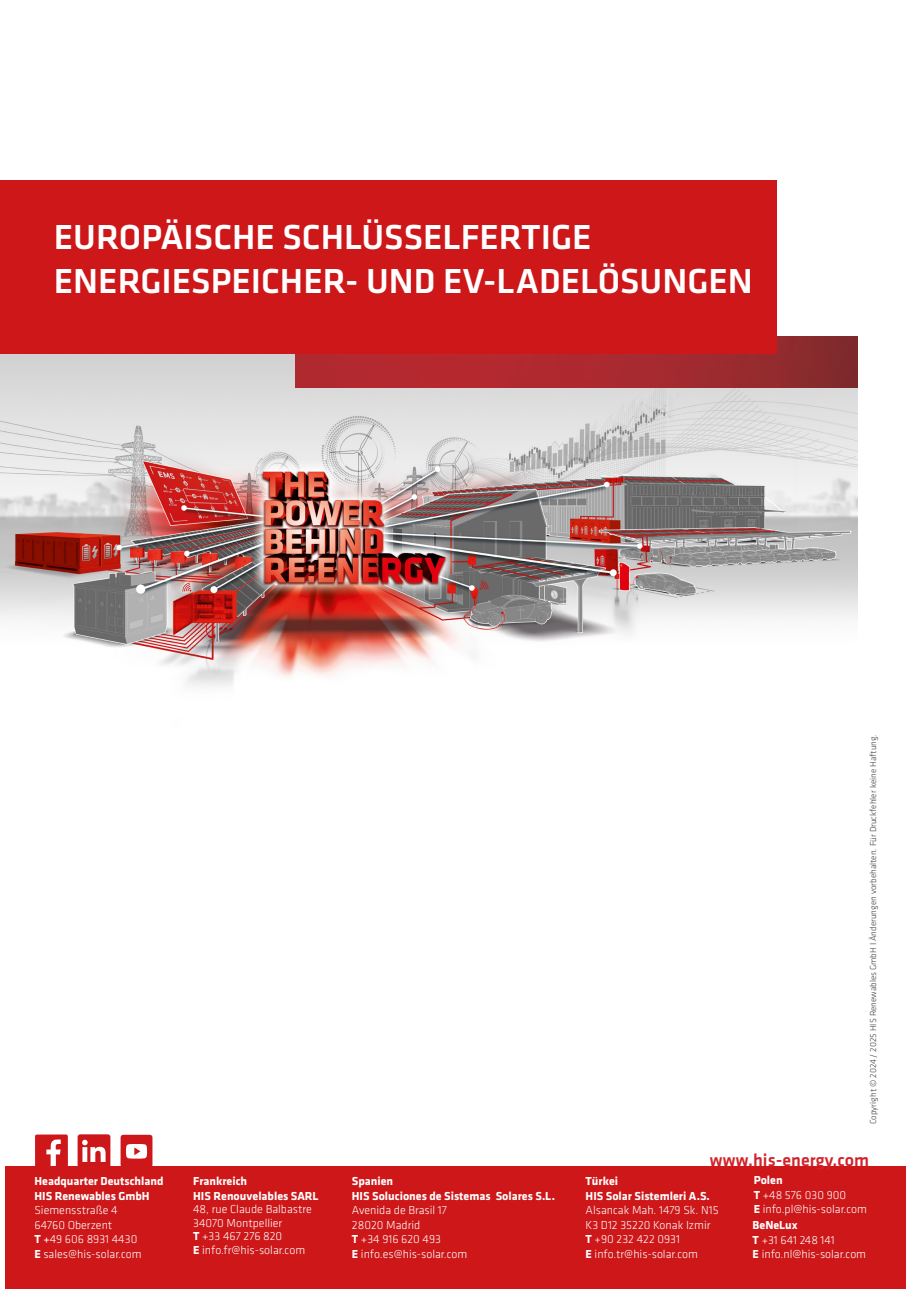
<style>
.page{position:relative;width:906px;height:1289px;background:#fff}
.page>*{position:absolute;margin:0;border:0;box-sizing:border-box;transform-origin:0 0}
.Klavika_Medium_11_12_pt{font:500 36px "Klavika";color:#fff}
.t1{font:500 18px "Klavika";color:#d1232a}
.Klavika_Medium_10_pt__Auszeichnung{font:300 12px/14.4px "Klavika";color:#fff}
.Klavika_Medium_10_pt__Auszeichnung-2{font:700 12px/14.4px "Klavika";color:#fff}
.Klavika_Medium_10_pt__Auszeichnung-3{font:300 9px "Klavika";color:#3e3e3f}
.s1{font-family:"Klavika Basic"}
.s2{font-weight:700}
.s3{font-weight:400}
</style>
<div class="page">
<img style="left:0;top:354px;width:857px;height:333px">
<img style="left:295px;top:337px;width:562px;height:51px">
<div style="left:0;top:180px;width:776px;height:174px;background:#cd1719"></div>
<svg style="left:121px;top:1134px;width:31px;height:32px"></svg>
<svg style="left:35px;top:1134px;width:33px;height:32px"></svg>
<svg style="left:78px;top:1134px;width:32px;height:32px"></svg>
<div style="left:5px;top:1166px;width:901px;height:122px;background:#cd1719"></div>
<p class="Klavika_Medium_11_12_pt" style="left:54px;top:218px;width:539px">EUROPÄISCHE SCHLÜSSELFERTIGE</p>
<p class="Klavika_Medium_11_12_pt" style="left:54px;top:261px;width:700px">ENERGIESPEICHER- UND EV-LADELÖSUNGEN</p>
<p class="Klavika_Medium_10_pt__Auszeichnung-3" style="left:868px;top:1123px;width:391px;rotate:-90deg"><span class="s1">Copyright © 2024 / 2025</span> HIS Renewables GmbH I Änderungen vorbehalten. Für Druckfehler keine Haftung.</p>
<p class="Klavika_Medium_10_pt__Auszeichnung-2" style="left:34px;top:1174px;width:131px">Headquarter Deutschland<br>HIS Renewables GmbH</p>
<p class="Klavika_Medium_10_pt__Auszeichnung" style="left:34px;top:1203px;width:85px">Siemensstraße 4</p>
<p class="Klavika_Medium_10_pt__Auszeichnung" style="left:34px;top:1217px;width:79px">64760 Oberzent</p>
<p class="Klavika_Medium_10_pt__Auszeichnung" style="left:34px;top:1232px;width:109px"><span class="s2">T</span> <span class="s3">+</span>49 606 8931 4430<br><span class="s2">E</span> sales@his-solar.com</p>
<p class="Klavika_Medium_10_pt__Auszeichnung-2" style="left:193px;top:1174px;width:56px">Frankreich</p>
<p class="Klavika_Medium_10_pt__Auszeichnung-2" style="left:193px;top:1188px;width:127px">HIS Renouvelables SARL</p>
<p class="Klavika_Medium_10_pt__Auszeichnung" style="left:193px;top:1202px;width:120px">48, rue Claude Balbastre</p>
<p class="Klavika_Medium_10_pt__Auszeichnung" style="left:193px;top:1215px;width:91px">34070 Montpellier</p>
<p class="Klavika_Medium_10_pt__Auszeichnung" style="left:193px;top:1229px;width:91px"><span class="s2">T</span> +33 467 276 820</p>
<p class="Klavika_Medium_10_pt__Auszeichnung" style="left:193px;top:1242px;width:114px"><span class="s2">E</span> info.fr@his-solar.com</p>
<p class="Klavika_Medium_10_pt__Auszeichnung-2" style="left:352px;top:1174px;width:43px">Spanien</p>
<p class="Klavika_Medium_10_pt__Auszeichnung-2" style="left:352px;top:1188px;width:204px">HIS Soluciones de Sistemas Solares S.L.</p>
<p class="Klavika_Medium_10_pt__Auszeichnung" style="left:352px;top:1203px;width:97px">Avenida de Brasil 17</p>
<p class="Klavika_Medium_10_pt__Auszeichnung" style="left:352px;top:1217px;width:70px">28020 Madrid</p>
<p class="Klavika_Medium_10_pt__Auszeichnung" style="left:352px;top:1232px;width:91px"><span class="s2">T</span> +34 916 620 493</p>
<p class="Klavika_Medium_10_pt__Auszeichnung" style="left:352px;top:1246px;width:117px"><span class="s2">E</span> info.es@his-solar.com</p>
<p class="t1" style="left:710px;top:1150px;width:161px">www.his-energy.com</p>
<p class="Klavika_Medium_10_pt__Auszeichnung-2" style="left:585px;top:1174px;width:34px">Türkei</p>
<p class="Klavika_Medium_10_pt__Auszeichnung-2" style="left:585px;top:1188px;width:126px">HIS Solar Sistemleri A.S.</p>
<p class="Klavika_Medium_10_pt__Auszeichnung" style="left:585px;top:1203px;width:135px">Alsancak Mah. 1479 Sk. N15</p>
<p class="Klavika_Medium_10_pt__Auszeichnung" style="left:585px;top:1217px;width:126px">K3 D12 35220 Konak Izmir</p>
<p class="Klavika_Medium_10_pt__Auszeichnung" style="left:585px;top:1232px;width:96px"><span class="s2">T</span> +90 232 422 0931</p>
<p class="Klavika_Medium_10_pt__Auszeichnung" style="left:585px;top:1246px;width:114px"><span class="s2">E</span> info.tr@his-solar.com</p>
<p class="Klavika_Medium_10_pt__Auszeichnung-2" style="left:753px;top:1173px;width:31px">Polen</p>
<p class="Klavika_Medium_10_pt__Auszeichnung" style="left:753px;top:1187px;width:94px"><span class="s2">T</span> +48 576 030 900</p>
<p class="Klavika_Medium_10_pt__Auszeichnung" style="left:753px;top:1202px;width:115px"><span class="s2">E</span> info.pl@his-solar.com</p>
<p class="Klavika_Medium_10_pt__Auszeichnung-2" style="left:752px;top:1218px;width:47px">BeNeLux</p>
<p class="Klavika_Medium_10_pt__Auszeichnung" style="left:752px;top:1232px;width:84px"><span class="s2">T</span> +31 641 248 141</p>
<p class="Klavika_Medium_10_pt__Auszeichnung" style="left:752px;top:1247px;width:115px"><span class="s2">E</span> info.nl@his-solar.com</p>
</div>
